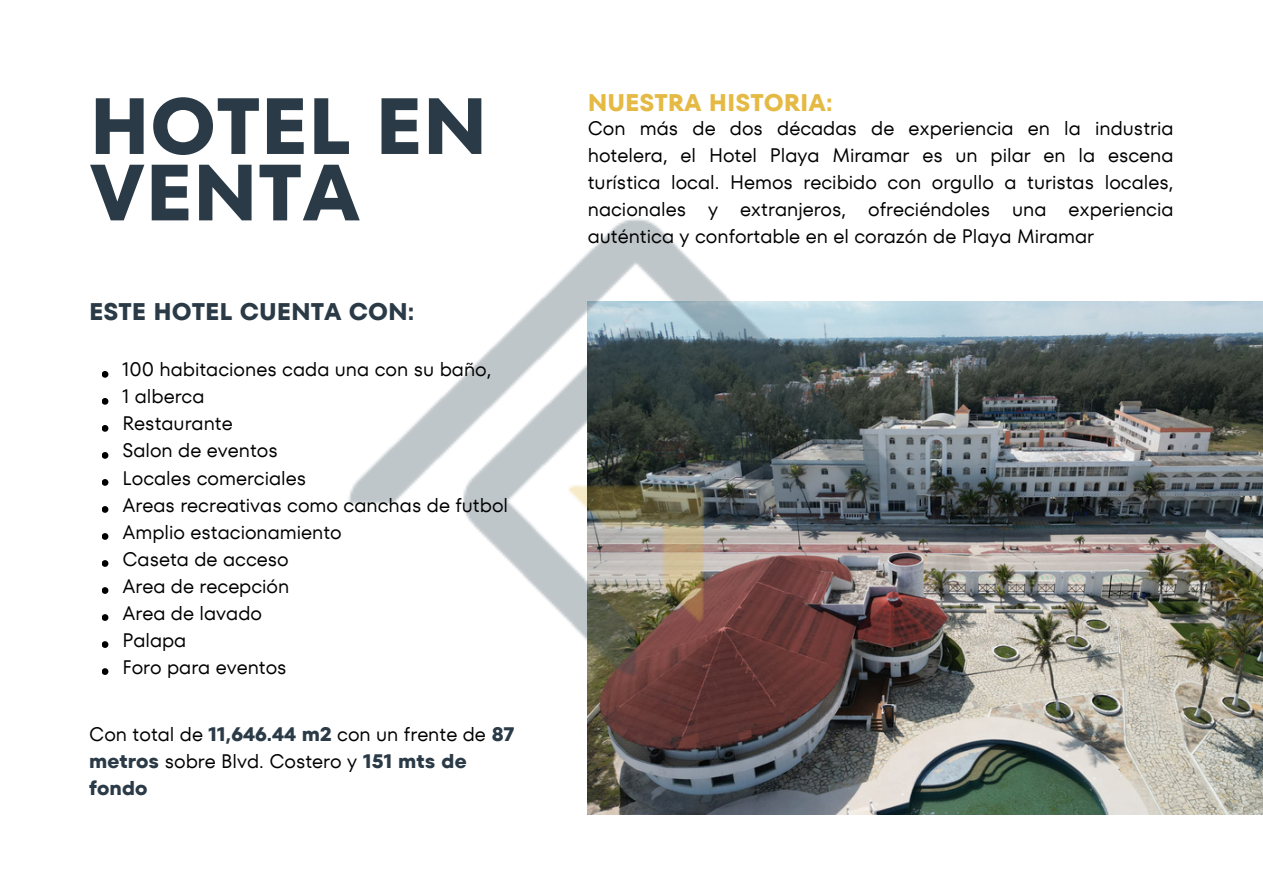
<style>
.page{position:relative;width:1263px;height:894px;background:#fff}
.page>*{position:absolute;margin:0;border:0;box-sizing:border-box;transform-origin:0 0}
.t1{font:700 79.5px/66.3px "TT Fors";color:#2a3a46}
.t2{font:700 24px "TT Fors";color:#2a3a46}
.t3{font:700 24px "TT Fors";color:#e5ba44}
.t4{font:19.5px/27px "TT Fors";color:#000}
.s1{font-weight:700;color:#2a3a46}
</style>
<div class="page">
<svg style="left:102px;top:371px;width:6px;height:6px"></svg>
<svg style="left:102px;top:398px;width:6px;height:6px"></svg>
<svg style="left:102px;top:425px;width:6px;height:6px"></svg>
<svg style="left:102px;top:452px;width:6px;height:6px"></svg>
<svg style="left:102px;top:479px;width:6px;height:6px"></svg>
<svg style="left:102px;top:506px;width:6px;height:6px"></svg>
<svg style="left:102px;top:533px;width:6px;height:6px"></svg>
<svg style="left:102px;top:560px;width:6px;height:6px"></svg>
<svg style="left:102px;top:587px;width:6px;height:6px"></svg>
<svg style="left:102px;top:614px;width:6px;height:6px"></svg>
<svg style="left:102px;top:641px;width:6px;height:6px"></svg>
<svg style="left:102px;top:668px;width:6px;height:6px"></svg>
<img style="left:588px;top:301px;width:675px;height:513px">
<img style="left:348px;top:218px;width:756px;height:591px">
<p class="t1" style="left:89px;top:93px;width:400px">HOTEL EN<br>VENTA</p>
<p class="t2" style="left:89px;top:295px;width:327px">ESTE HOTEL CUENTA CON:</p>
<p class="t4" style="left:122px;top:356px;width:371px">100 habitaciones cada una con su baño,</p>
<h2 class="t4" style="left:122px;top:383px;width:84px">1 alberca</h2>
<p class="t4" style="left:122px;top:410px;width:112px">Restaurante</p>
<p class="t4" style="left:122px;top:437px;width:157px">Salon de eventos</p>
<p class="t4" style="left:122px;top:464px;width:185px">Locales comerciales</p>
<p class="t4" style="left:122px;top:491px;width:387px">Areas recreativas como canchas de futbol<br>Amplio estacionamiento</p>
<p class="t4" style="left:122px;top:545px;width:168px">Caseta de acceso</p>
<p class="t4" style="left:122px;top:572px;width:168px">Area de recepción</p>
<p class="t4" style="left:122px;top:599px;width:141px">Area de lavado</p>
<p class="t4" style="left:122px;top:626px;width:65px">Palapa</p>
<p class="t4" style="left:122px;top:653px;width:166px">Foro para eventos</p>
<h2 class="t4" style="left:89px;top:720px;width:427px">Con total de <span class="s1">11,646.44 m2</span> con un frente de <span class="s1">87 metros</span> sobre Blvd. Costero y <span class="s1">151 mts de fondo</span></h2>
<p class="t3" style="left:588px;top:86px;width:246px">NUESTRA HISTORIA:</p>
<p class="t4" style="left:588px;top:114px;width:587px;text-align:justify">Con más de dos décadas de experiencia en la industria hotelera, el Hotel Playa Miramar es un pilar en la escena turística local. Hemos recibido con orgullo a turistas locales, nacionales y extranjeros, ofreciéndoles una experiencia auténtica y confortable en el corazón de Playa Miramar</p>
</div>
